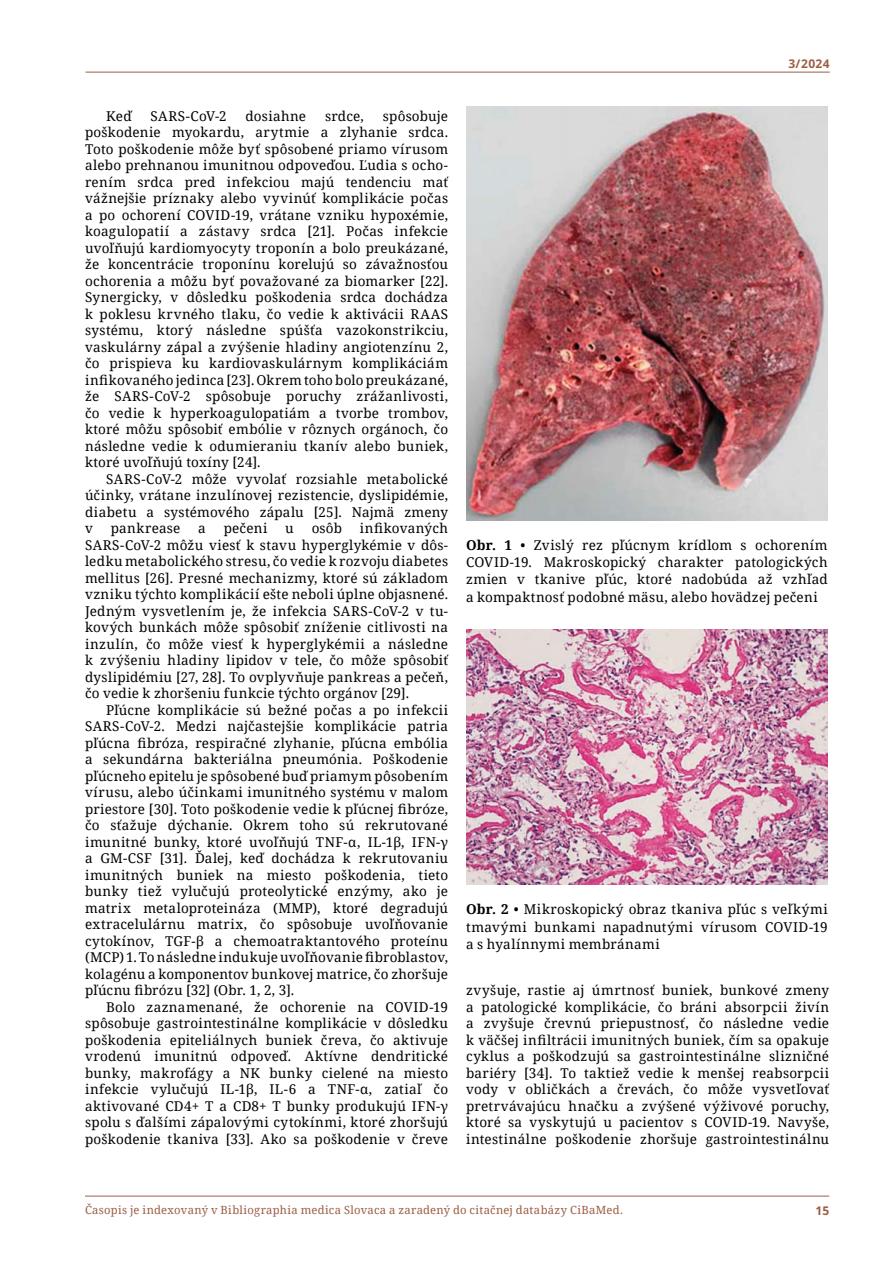
<style>
.page{position:relative;width:893px;height:1263px;background:#fff}
.page>*{position:absolute;margin:0;border:0;box-sizing:border-box;transform-origin:0 0}
.t1{font:13.5px/16.5px "Noto Serif";letter-spacing:.015em;color:#000;text-align:justify}
.t2{font:700 12px "Noto Sans";letter-spacing:.03em;color:#9c5d43}
.t3{font:11.25px "Noto Serif";letter-spacing:.025em;color:#9c5d43}
.s1{font-weight:700}
</style>
<div class="page">
<hr style="left:86px;top:72px;width:744px;height:1px;background:#9c5d43">
<hr style="left:85px;top:1196px;width:744px;height:1px;background:#9c5d43">
<img style="left:466px;top:106px;width:362px;height:414px">
<img style="left:466px;top:630px;width:362px;height:255px">
<p class="t1" style="left:85px;top:107px;width:365px;text-indent:298px">spôsobuje poškodenie myokardu, arytmie a zlyhanie srdca.<br>Toto poškodenie môže byť spôsobené priamo vírusom alebo prehnanou imunitnou odpoveďou. Ľudia s ocho&shy;rením srdca pred infekciou majú tendenciu mať vážnejšie príznaky alebo vyvinúť komplikácie počas a po ochorení COVID-19, vrátane vzniku hypoxémie, koagulopatií a zástavy srdca [21]. Počas infekcie uvoľňujú kardiomyocyty troponín a bolo preukázané, že koncentrácie troponínu korelujú so závažnosťou ochorenia a môžu byť považované za biomarker [22].<br>Synergicky, v dôsledku poškodenia srdca dochádza k poklesu krvného tlaku, čo vedie k aktivácii RAAS systému, ktorý následne spúšťa vazokonstrikciu, vaskulárny zápal a zvýšenie hladiny angiotenzínu 2, čo prispieva ku kardiovaskulárnym komplikáciám infikovaného jedinca [23]. Okrem toho bolo preukázané, že SARS-CoV-2 spôsobuje poruchy zrážanlivosti, čo vedie k hyperkoagulopatiám a tvorbe trombov, ktoré môžu spôsobiť embólie v rôznych orgánoch, čo následne vedie k odumieraniu tkanív alebo buniek, ktoré uvoľňujú toxíny [24].</p>
<p class="t1" style="left:85px;top:470px;width:365px;text-indent:21px">SARS-CoV-2 môže vyvolať rozsiahle metabolické účinky, vrátane inzulínovej rezistencie, dyslipidémie, diabetu a systémového zápalu [25]. Najmä zmeny v</p>
<p class="t1" style="left:106px;top:107px;width:27px">Keď</p>
<p class="t1" style="left:151px;top:107px;width:78px">SARS-CoV-2</p>
<p class="t1" style="left:246px;top:107px;width:62px">dosiahne</p>
<p class="t1" style="left:325px;top:107px;width:40px">srdce,</p>
<p class="t1" style="left:85px;top:520px;width:365px;text-indent:275px">infikovaných SARS-CoV-2 môžu viesť k stavu hyperglykémie v dôs&shy;ledku metabolického stresu, čo vedie k rozvoju diabetes mellitus [26]. Presné mechanizmy, ktoré sú základom vzniku týchto komplikácií ešte neboli úplne objasnené.<br>Jedným vysvetlením je, že infekcia SARS-CoV-2 v tu&shy;kových bunkách môže spôsobiť zníženie citlivosti na inzulín, čo môže viesť k hyperglykémii a následne k zvýšeniu hladiny lipidov v tele, čo môže spôsobiť dyslipidémiu [27, 28]. To ovplyvňuje pankreas a pečeň, čo vedie k zhoršeniu funkcie týchto orgánov [29].</p>
<p class="t1" style="left:85px;top:701px;width:365px;text-indent:21px">Pľúcne komplikácie sú bežné počas a po infekcii SARS-CoV-2. Medzi najčastejšie komplikácie patria pľúcna fibróza, respiračné zlyhanie, pľúcna embólia a sekundárna bakteriálna pneumónia. Poškodenie pľúcneho epitelu je spôsobené buď priamym pôsobením vírusu, alebo účinkami imunitného systému v malom priestore [30]. Toto poškodenie vedie k pľúcnej fibróze, čo sťažuje dýchanie. Okrem toho sú rekrutované imunitné bunky, ktoré uvoľňujú TNF-α, IL-1β, IFN-γ a GM-CSF [31]. Ďalej, keď dochádza k rekrutovaniu imunitných buniek na miesto poškodenia, tieto bunky tiež vylučujú proteolytické enzýmy, ako je matrix metaloproteináza (MMP), ktoré degradujú extracelulárnu matrix, čo spôsobuje uvoľňovanie cytokínov, TGF-β a chemoatraktantového proteínu (MCP) 1. To následne indukuje uvoľňovanie fibroblastov, kolagénu a komponentov bunkovej matrice, čo zhoršuje pľúcnu fibrózu [32] (Obr. 1, 2, 3].</p>
<p class="t1" style="left:85px;top:998px;width:365px;text-indent:21px">Bolo zaznamenané, že ochorenie na COVID-19 spôsobuje gastrointestinálne komplikácie v dôsledku poškodenia epiteliálnych buniek čreva, čo aktivuje vrodenú imunitnú odpoveď. Aktívne dendritické bunky, makrofágy a NK bunky cielené na miesto infekcie vylučujú IL-1β, IL-6 a TNF-α, zatiaľ čo aktivované CD4+ T a CD8+ T bunky produkujú IFN-γ spolu s ďalšími zápalovými cytokínmi, ktoré zhoršujú poškodenie tkaniva [33]. Ako sa poškodenie v čreve</p>
<p class="t1" style="left:111px;top:520px;width:71px">pankrease</p>
<p class="t1" style="left:198px;top:520px;width:9px">a</p>
<p class="t1" style="left:224px;top:520px;width:45px">pečeni</p>
<p class="t1" style="left:285px;top:520px;width:10px">u</p>
<p class="t1" style="left:312px;top:520px;width:32px">osôb</p>
<p class="t2" style="left:788px;top:57px;width:43px">3/2024</p>
<p class="t1" style="left:466px;top:536px;width:363px;line-height:17.2px"><span class="s1">Obr. 1</span> • Zvislý rez pľúcnym krídlom s ochorením COVID-19. Makroskopický charakter patologických zmien v tkanive pľúc, ktoré nadobúda až vzhľad a kompaktnosť podobné mäsu, alebo hovädzej pečeni</p>
<p class="t1" style="left:466px;top:900px;width:363px;line-height:17.2px"><span class="s1">Obr. 2</span> • Mikroskopický obraz tkaniva pľúc s veľkými tmavými bunkami napadnutými vírusom COVID-19 a s hyalínnymi membránami</p>
<p class="t1" style="left:466px;top:982px;width:365px">zvyšuje, rastie aj úmrtnosť buniek, bunkové zmeny a patologické komplikácie, čo bráni absorpcii živín a zvyšuje črevnú priepustnosť, čo následne vedie k väčšej infiltrácii imunitných buniek, čím sa opakuje cyklus a poškodzujú sa gastrointestinálne slizničné bariéry [34]. To taktiež vedie k menšej reabsorpcii vody v obličkách a črevách, čo môže vysvetľovať pretrvávajúcu hnačku a zvýšené výživové poruchy, ktoré sa vyskytujú u pacientov s COVID-19. Navyše, intestinálne poškodenie zhoršuje gastrointestinálnu</p>
<p class="t3" style="left:85px;top:1202px;width:539px">Časopis je indexovaný v Bibliographia medica Slovaca a zaradený do citačnej databázy CiBaMed.</p>
<p class="t2" style="left:815px;top:1203px;width:15px">15</p>
</div>
